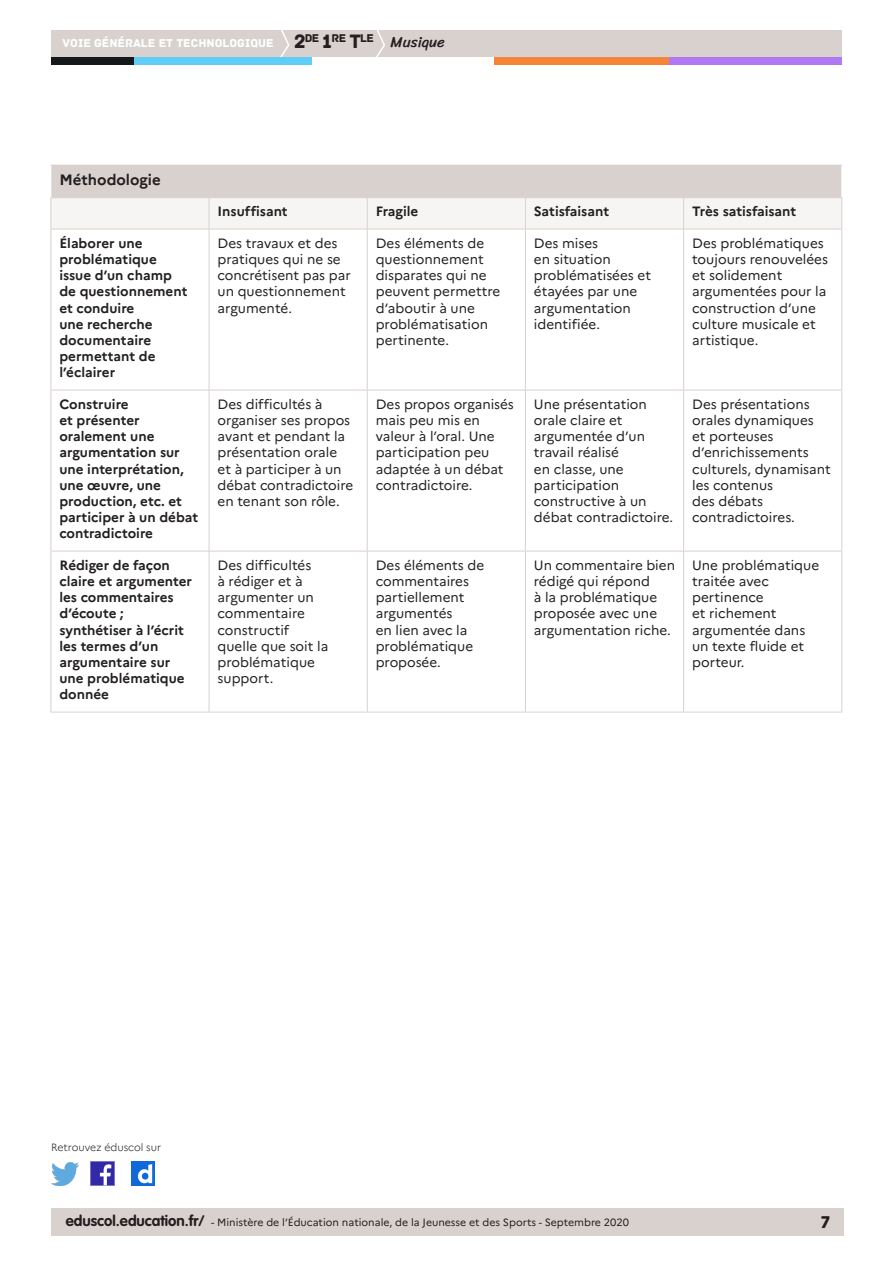
<style>
.page{position:relative;width:893px;height:1263px;background:#fff}
.page>*{position:absolute;margin:0;border:0;box-sizing:border-box;transform-origin:0 0}
.t1{font:18px "Archive";color:#231f20}
.Entête_L1{font:700 15px "Marianne";color:#231f20}
.t2{font:15px "Sriracha";color:#231f20}
.Corps{font:13.5px/16.2px "Marianne";color:#231f20}
.Corps-2{font:700 13.5px/16.2px "Marianne";color:#231f20}
.Entête_C1{font:700 13.5px "Marianne";color:#231f20}
.t3{font:12px "Archive";color:#fff}
.t4{font:11.85px "Archive";color:#231f20}
.t5{font:10.5px "Marianne";color:#231f20}
.t6{font:300 10.5px "Marianne";color:#231f20}
.s1{font-size:20.4px}
.s2{font-family:"VAG Rounded Std";font-weight:700;font-size:15px}
</style>
<div class="page">
<div style="left:51px;top:1209px;width:792px;height:27px;background:#d8d1ce"></div>
<img style="left:91px;top:1162px;width:23px;height:23px">
<img style="left:51px;top:1163px;width:28px;height:22px">
<img style="left:132px;top:1162px;width:22px;height:23px">
<div style="left:51px;top:30px;width:791px;height:27px;background:#d8d1ce"></div>
<svg style="left:280px;top:30px;width:10px;height:27px"></svg>
<svg style="left:376px;top:30px;width:9px;height:27px"></svg>
<div style="left:133px;top:57px;width:179px;height:8px;background:#5fcdf5"></div>
<div style="left:51px;top:57px;width:82px;height:8px;background:#141a1c"></div>
<div style="left:667px;top:57px;width:175px;height:8px;background:#b078f2"></div>
<div style="left:494px;top:57px;width:175px;height:8px;background:#f48437"></div>
<div style="left:51px;top:165px;width:791px;height:33px;background:#d8d1ce"></div>
<div style="left:51px;top:198px;width:790px;height:31px;background:#f6f5f4"></div>
<svg style="left:51px;top:230px;width:790px;height:482px"></svg>
<hr style="left:209px;top:198px;width:1px;height:31px;background:#d8d1ce">
<hr style="left:367px;top:198px;width:1px;height:31px;background:#d8d1ce">
<hr style="left:525px;top:198px;width:1px;height:31px;background:#d8d1ce">
<hr style="left:683px;top:198px;width:1px;height:31px;background:#d8d1ce">
<hr style="left:209px;top:229px;width:1px;height:161px;background:#d8d1ce">
<hr style="left:367px;top:229px;width:1px;height:161px;background:#d8d1ce">
<hr style="left:525px;top:229px;width:1px;height:161px;background:#d8d1ce">
<hr style="left:683px;top:229px;width:1px;height:161px;background:#d8d1ce">
<hr style="left:50px;top:390px;width:159px;height:1px;background:#d8d1ce">
<hr style="left:209px;top:390px;width:158px;height:1px;background:#d8d1ce">
<hr style="left:209px;top:390px;width:1px;height:161px;background:#d8d1ce">
<hr style="left:367px;top:390px;width:158px;height:1px;background:#d8d1ce">
<hr style="left:367px;top:390px;width:1px;height:161px;background:#d8d1ce">
<hr style="left:525px;top:390px;width:159px;height:1px;background:#d8d1ce">
<hr style="left:525px;top:390px;width:1px;height:161px;background:#d8d1ce">
<hr style="left:684px;top:390px;width:158px;height:1px;background:#d8d1ce">
<hr style="left:683px;top:390px;width:1px;height:161px;background:#d8d1ce">
<hr style="left:50px;top:551px;width:159px;height:1px;background:#d8d1ce">
<hr style="left:209px;top:551px;width:158px;height:1px;background:#d8d1ce">
<hr style="left:209px;top:551px;width:1px;height:161px;background:#d8d1ce">
<hr style="left:367px;top:551px;width:158px;height:1px;background:#d8d1ce">
<hr style="left:367px;top:551px;width:1px;height:161px;background:#d8d1ce">
<hr style="left:525px;top:551px;width:159px;height:1px;background:#d8d1ce">
<hr style="left:525px;top:551px;width:1px;height:161px;background:#d8d1ce">
<hr style="left:684px;top:551px;width:158px;height:1px;background:#d8d1ce">
<hr style="left:683px;top:551px;width:1px;height:161px;background:#d8d1ce">
<hr style="left:50px;top:229px;width:1px;height:161px;background:#d8d1ce">
<hr style="left:841px;top:229px;width:1px;height:161px;background:#d8d1ce">
<hr style="left:50px;top:390px;width:1px;height:161px;background:#d8d1ce">
<hr style="left:841px;top:390px;width:1px;height:161px;background:#d8d1ce">
<hr style="left:50px;top:551px;width:1px;height:161px;background:#d8d1ce">
<hr style="left:841px;top:551px;width:1px;height:161px;background:#d8d1ce">
<hr style="left:50px;top:712px;width:159px;height:1px;background:#d8d1ce">
<hr style="left:209px;top:712px;width:158px;height:1px;background:#d8d1ce">
<hr style="left:367px;top:712px;width:158px;height:1px;background:#d8d1ce">
<hr style="left:525px;top:712px;width:159px;height:1px;background:#d8d1ce">
<hr style="left:684px;top:712px;width:158px;height:1px;background:#d8d1ce">
<hr style="left:841px;top:166px;width:1px;height:31px;background:#fff">
<hr style="left:50px;top:197px;width:159px;height:1px;background:#d8d1ce">
<hr style="left:50px;top:198px;width:1px;height:31px;background:#d8d1ce">
<hr style="left:841px;top:198px;width:1px;height:31px;background:#d8d1ce">
<hr style="left:50px;top:229px;width:159px;height:1px;background:#d8d1ce">
<hr style="left:209px;top:229px;width:158px;height:1px;background:#d8d1ce">
<hr style="left:367px;top:229px;width:158px;height:1px;background:#d8d1ce">
<hr style="left:525px;top:229px;width:159px;height:1px;background:#d8d1ce">
<hr style="left:684px;top:229px;width:158px;height:1px;background:#d8d1ce">
<hr style="left:50px;top:165px;width:159px;height:1px;background:#d8d1ce">
<p class="t4" style="left:294px;top:31px;width:81px"><span class="s1">2</span>DE <span class="s1">1</span>RE <span class="s1">T</span>LE</p>
<p class="t3" style="left:63px;top:36px;width:212px">VOIE GÉNÉRALE ET TECHNOLOGIQUE</p>
<p class="t2" style="left:391px;top:33px;width:56px">Musique</p>
<p class="Entête_L1" style="left:59px;top:170px;width:103px">Méthodologie</p>
<p class="Entête_C1" style="left:218px;top:203px;width:72px">Insuffisant</p>
<p class="Entête_C1" style="left:376px;top:203px;width:44px">Fragile</p>
<p class="Entête_C1" style="left:534px;top:203px;width:77px">Satisfaisant</p>
<p class="Entête_C1" style="left:692px;top:203px;width:106px">Très satisfaisant</p>
<p class="Corps-2" style="left:59px;top:235px;width:130px">Élaborer une problématique issue d’un champ de questionnement et conduire<br>une recherche documentaire permettant de l’éclairer</p>
<p class="Corps" style="left:218px;top:235px;width:135px">Des travaux et des pratiques qui ne se concrétisent pas par un questionnement argumenté.</p>
<p class="Corps" style="left:376px;top:235px;width:126px">Des éléments de questionnement disparates qui ne peuvent permettre d’aboutir à une problématisation pertinente.</p>
<p class="Corps" style="left:534px;top:235px;width:119px">Des mises<br>en situation problématisées et étayées par une argumentation identifiée.</p>
<p class="Corps" style="left:692px;top:235px;width:137px">Des problématiques toujours renouvelées et solidement argumentées pour la construction d’une culture musicale et artistique.</p>
<p class="Corps-2" style="left:59px;top:396px;width:140px">Construire<br>et présenter oralement une argumentation sur une interprétation, une œuvre, une production, etc. et participer à un débat contradictoire</p>
<p class="Corps" style="left:218px;top:396px;width:137px">Des difficultés à organiser ses propos avant et pendant la présentation orale et à participer à un débat contradictoire en tenant son rôle.</p>
<p class="Corps" style="left:376px;top:396px;width:140px">Des propos organisés mais peu mis en valeur à l’oral. Une participation peu adaptée à un débat contradictoire.</p>
<p class="Corps" style="left:534px;top:396px;width:141px">Une présentation orale claire et argumentée d’un travail réalisé<br>en classe, une participation constructive à un débat contradictoire.</p>
<p class="Corps" style="left:692px;top:396px;width:140px">Des présentations orales dynamiques<br>et porteuses d’enrichissements culturels, dynamisant les contenus<br>des débats contradictoires.</p>
<p class="Corps-2" style="left:59px;top:557px;width:134px">Rédiger de façon claire et argumenter les commentaires d’écoute ; synthétiser à l’écrit les termes d’un argumentaire sur une problématique donnée</p>
<p class="Corps" style="left:218px;top:557px;width:112px">Des difficultés<br>à rédiger et à argumenter un commentaire constructif quelle que soit la problématique support.</p>
<p class="Corps" style="left:376px;top:557px;width:110px">Des éléments de commentaires partiellement argumentés<br>en lien avec la problématique proposée.</p>
<p class="Corps" style="left:534px;top:557px;width:143px">Un commentaire bien rédigé qui répond<br>à la problématique proposée avec une argumentation riche.</p>
<p class="Corps" style="left:692px;top:557px;width:129px">Une problématique traitée avec pertinence<br>et richement argumentée dans un texte fluide et porteur.</p>
<p class="t6" style="left:51px;top:1141px;width:112px">Retrouvez éduscol sur</p>
<p class="t5" style="left:66px;top:1216px;width:565px"><span class="s2">eduscol.education.fr/</span> - Ministère de l’Éducation nationale, de la Jeunesse et des Sports - Septembre 2020</p>
<h1 class="t1" style="left:820px;top:1211px;width:11px">7</h1>
</div>
